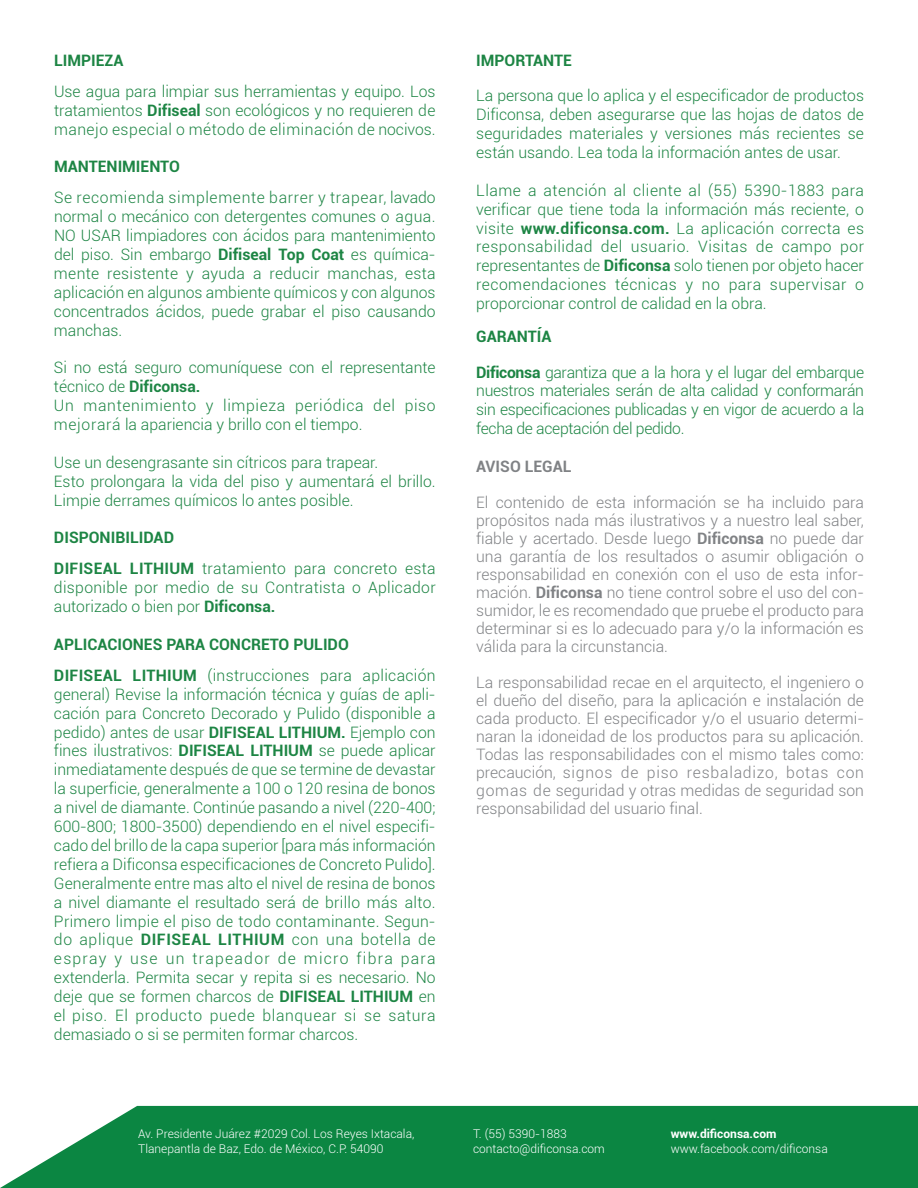
<style>
.page{position:relative;width:918px;height:1188px;background:#fff}
.page>*{position:absolute;margin:0;border:0;box-sizing:border-box;transform-origin:0 0}
.t1{font:300 15.75px/18.9px "Roboto";color:#1d8544;text-align:justify}
.t2{font:300 15.75px/18px "Roboto";color:#808285;text-align:justify}
.t3{font:700 15.75px/30.9px "Roboto";color:#1d8544}
.t4{font:300 15.75px/18.9px "Roboto";letter-spacing:.02em;color:#1d8544}
.t5{font:700 15.75px "Roboto";color:#808285}
.t6{font:300 12px/14.4px "Roboto";color:#fff}
.t7{font:700 12px "Roboto";color:#fff}
.s1{font-weight:700}
.s2{font-weight:300}
</style>
<div class="page">
<svg style="left:0;top:1106px;width:918px;height:82px;background:#1f9051"></svg>
<p class="t3" style="left:54px;top:44px;width:71px">LIMPIEZA</p>
<p class="t1" style="left:54px;top:81px;width:383px">Use agua para limpiar sus herramientas y equipo. Los tratamientos <span class="s1">Difiseal</span> son ecológicos y no requieren de manejo especial o método de eliminación de nocivos.</p>
<p class="t3" style="left:54px;top:151px;width:127px">MANTENIMIENTO</p>
<p class="t1" style="left:54px;top:188px;width:383px">Se recomienda simplemente barrer y trapear, lavado normal o mecánico con detergentes comunes o agua.<br>NO USAR limpiadores con ácidos para mantenimiento del piso. Sin embargo <span class="s1">Difiseal Top Coat</span> es química&shy;mente resistente y ayuda a reducir manchas, esta aplicación en algunos ambiente químicos y con algunos concentrados ácidos, puede grabar el piso causando manchas.</p>
<p class="t1" style="left:54px;top:358px;width:383px;text-align:left">Si no está seguro comuníquese con el representante técnico de <span class="s1">Dificonsa.<br></span>Un mantenimiento y limpieza periódica del piso mejorará la apariencia y brillo con el tiempo.</p>
<p class="t1" style="left:54px;top:452px;width:383px;text-align:left">Use un desengrasante sin cítricos para trapear.<br>Esto prolongara la vida del piso y aumentará el brillo.<br>Limpie derrames químicos lo antes posible.</p>
<p class="t3" style="left:54px;top:522px;width:383px">DISPONIBILIDAD<br>DIFISEAL LITHIUM <span class="s2">tratamiento para concreto esta</span></p>
<p class="t4" style="left:54px;top:578px;width:383px">disponible por medio de su Contratista o Aplicador autorizado o bien por <span class="s1">Dificonsa.</span></p>
<p class="t3" style="left:54px;top:628px;width:383px">APLICACIONES PARA CONCRETO PULIDO<br>DIFISEAL LITHIUM <span class="s2">(instrucciones para aplicación</span></p>
<p class="t1" style="left:54px;top:684px;width:383px">general) Revise la información técnica y guías de apli&shy;cación para Concreto Decorado y Pulido (disponible a pedido) antes de usar <span class="s1">DIFISEAL LITHIUM.</span> Ejemplo con fines ilustrativos: <span class="s1">DIFISEAL LITHIUM</span> se puede aplicar inmediatamente después de que se termine de devastar la superficie, generalmente a 100 o 120 resina de bonos a nivel de diamante. Continúe pasando a nivel (220-400; 600-800; 1800-3500) dependiendo en el nivel especifi&shy;cado del brillo de la capa superior [para más información refiera a Dificonsa especificaciones de Concreto Pulido].<br>Generalmente entre mas alto el nivel de resina de bonos a nivel diamante el resultado será de brillo más alto.<br>Primero limpie el piso de todo contaminante. Segun&shy;do aplique <span class="s1">DIFISEAL LITHIUM</span> con una botella de espray y use un trapeador de micro fibra para extenderla. Permita secar y repita si es necesario. No deje que se formen charcos de <span class="s1">DIFISEAL LITHIUM</span> en el piso. El producto puede blanquear si se satura demasiado o si se permiten formar charcos.</p>
<p class="t3" style="left:476px;top:44px;width:97px">IMPORTANTE</p>
<p class="t1" style="left:476px;top:86px;width:389px">La persona que lo aplica y el especificador de productos Dificonsa, deben asegurarse que las hojas de datos de seguridades materiales y versiones más recientes se están usando. Lea toda la información antes de usar.</p>
<p class="t1" style="left:476px;top:180px;width:389px">Llame a atención al cliente al (55) 5390-1883 para verificar que tiene toda la información más reciente, o visite <span class="s1">www.dificonsa.com.</span> La aplicación correcta es responsabilidad del usuario. Visitas de campo por representantes de <span class="s1">Dificonsa</span> solo tienen por objeto hacer recomendaciones técnicas y no para supervisar o proporcionar control de calidad en la obra.</p>
<p class="t3" style="left:476px;top:320px;width:77px">GARANTÍA</p>
<p class="t1" style="left:476px;top:362px;width:389px"><span class="s1">Dificonsa</span> garantiza que a la hora y el lugar del embarque nuestros materiales serán de alta calidad y conformarán sin especificaciones publicadas y en vigor de acuerdo a la fecha de aceptación del pedido.</p>
<p class="t5" style="left:476px;top:455px;width:97px">AVISO LEGAL</p>
<p class="t2" style="left:476px;top:493px;width:389px">El contenido de esta información se ha incluido para propósitos nada más ilustrativos y a nuestro leal saber, fiable y acertado. Desde luego <span class="s1">Dificonsa</span> no puede dar una garantía de los resultados o asumir obligación o responsabilidad en conexión con el uso de esta infor&shy;mación. <span class="s1">Dificonsa</span> no tiene control sobre el uso del con&shy;sumidor, le es recomendado que pruebe el producto para determinar si es lo adecuado para y/o la información es válida para la circunstancia.</p>
<p class="t2" style="left:476px;top:673px;width:389px">La responsabilidad recae en el arquitecto, el ingeniero o el dueño del diseño, para la aplicación e instalación de cada producto. El especificador y/o el usuario determi&shy;naran la idoneidad de los productos para su aplicación.<br>Todas las responsabilidades con el mismo tales como: precaución, signos de piso resbaladizo, botas con gomas de seguridad y otras medidas de seguridad son responsabilidad del usuario final.</p>
<p class="t6" style="left:138px;top:1126px;width:278px">Av. Presidente Juárez #2029 Col. Los Reyes Ixtacala,<br>Tlanepantla de Baz, Edo. de México, C.P. 54090</p>
<p class="t6" style="left:473px;top:1126px;width:133px">T. (55) 5390-1883 contacto@dificonsa.com</p>
<p class="t7" style="left:671px;top:1126px;width:107px">www.dificonsa.com</p>
<p class="t6" style="left:671px;top:1141px;width:159px">www.facebook.com/dificonsa</p>
</div>
